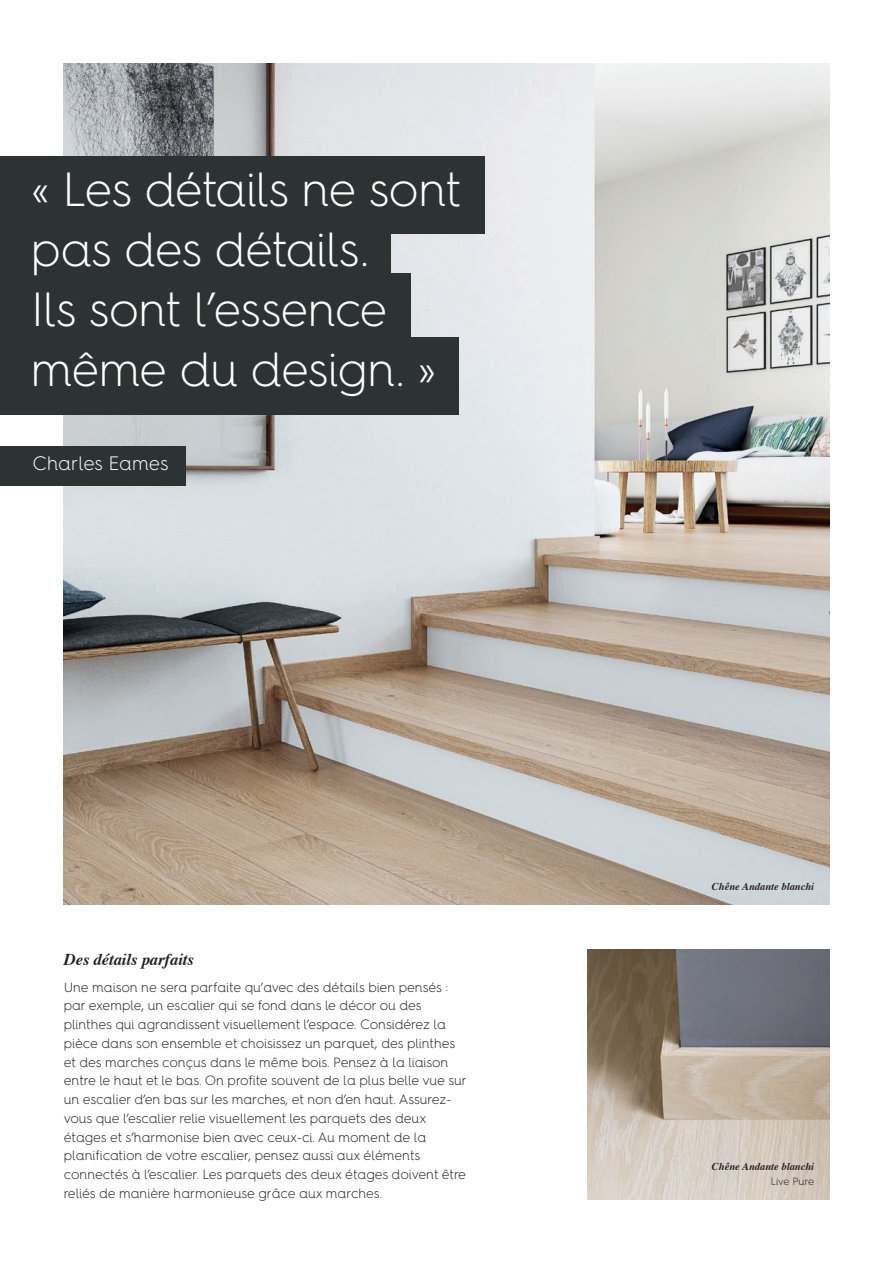
<style>
.page{position:relative;width:893px;height:1263px;background:#fff}
.page>*{position:absolute;margin:0;border:0;box-sizing:border-box;transform-origin:0 0}
.t1{font:300 48px/60px "Hurme Geometric Sans 4";letter-spacing:-.025em;color:#fff}
.t2{font:300 19.5px "Hurme Geometric Sans 4";letter-spacing:-.005em;color:#fff}
.t3{font:italic 700 16.5px "Times";color:#231f20}
.t4{font:300 13.5px/18.8px "Hurme Geometric Sans 4";letter-spacing:-.01em;color:#231f20}
.t5{font:italic 700 10.5px "Times";color:#231f20}
.t6{font:300 10.5px "Hurme Geometric Sans 4";letter-spacing:-.015em;color:#231f20}
</style>
<div class="page">
<img style="left:64px;top:64px;width:765px;height:840px">
<img style="left:587px;top:949px;width:242px;height:250px">
<div style="left:0;top:156px;width:484px;height:77px;background:#2d3333"></div>
<div style="left:0;top:211px;width:391px;height:78px;background:#2d3333"></div>
<div style="left:0;top:273px;width:411px;height:78px;background:#2d3333"></div>
<div style="left:0;top:446px;width:185px;height:39px;background:#2d3333"></div>
<div style="left:0;top:338px;width:459px;height:77px;background:#2d3333"></div>
<h1 class="t1" style="left:31px;top:159px;width:432px">« Les détails ne sont pas des détails.<br>Ils sont l’essence même du design. »</h1>
<h2 class="t2" style="left:32px;top:450px;width:138px">Charles Eames</h2>
<p class="t3" style="left:64px;top:943px;width:132px">Des détails parfaits</p>
<p class="t4" style="left:64px;top:977px;width:405px">Une maison ne sera parfaite qu’avec des détails bien pensés : par exemple, un escalier qui se fond dans le décor ou des plinthes qui agrandissent visuellement l’espace. Considérez la pièce dans son ensemble et choisissez un parquet, des plinthes et des marches conçus dans le même bois. Pensez à la liaison entre le haut et le bas. On profite souvent de la plus belle vue sur un escalier d’en bas sur les marches, et non d’en haut. Assurez&shy;vous que l’escalier relie visuellement les parquets des deux étages et s’harmonise bien avec ceux-ci. Au moment de la planification de votre escalier, pensez aussi aux éléments connectés à l’escalier. Les parquets des deux étages doivent être reliés de manière harmonieuse grâce aux marches.</p>
<p class="t5" style="left:712px;top:877px;width:104px">Chêne Andante blanchi</p>
<p class="t5" style="left:712px;top:1156px;width:104px">Chêne Andante blanchi</p>
<p class="t6" style="left:771px;top:1174px;width:45px">Live Pure</p>
</div>
